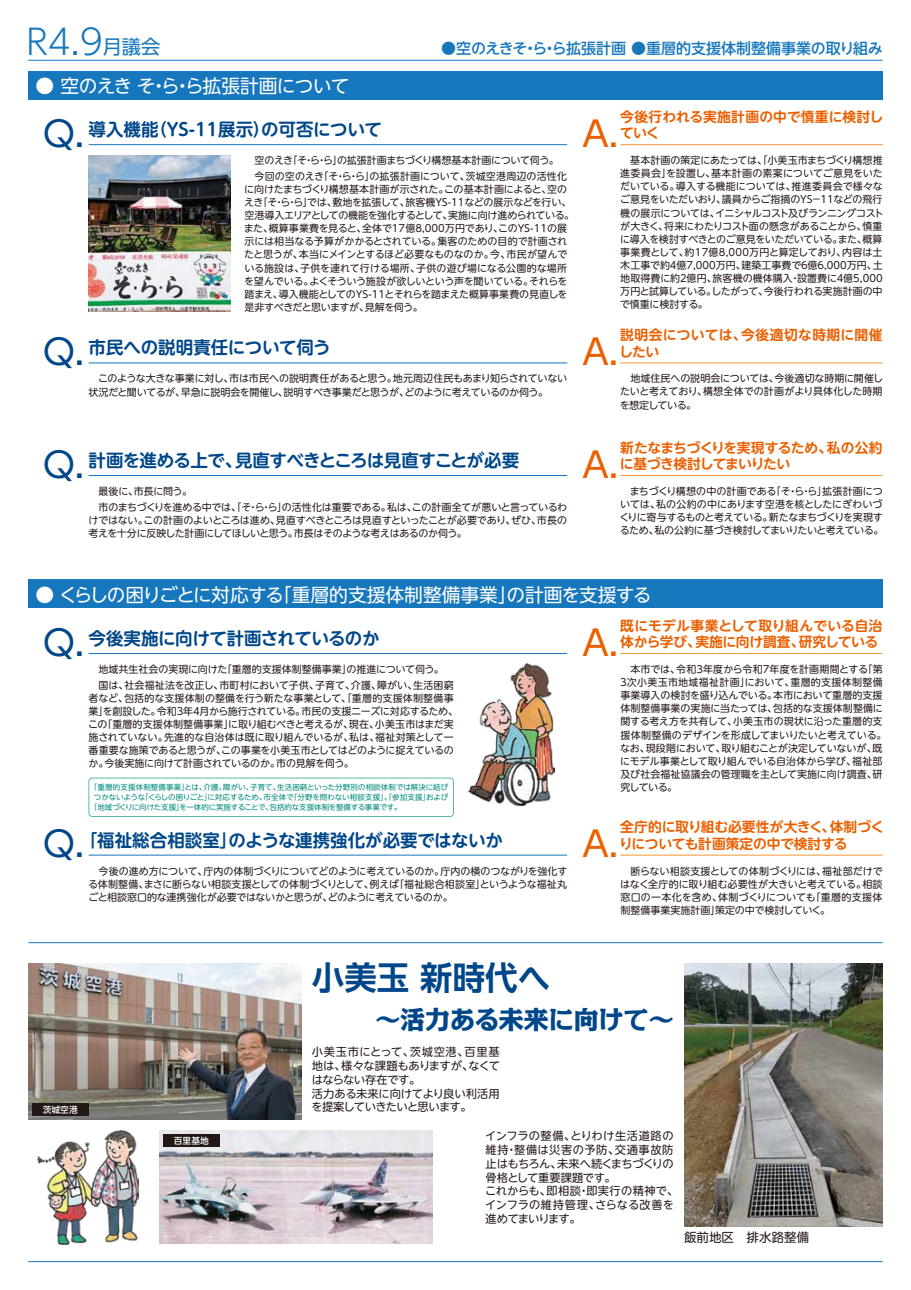
<style>
.page{position:relative;width:911px;height:1290px;background:#fff}
.page>*{position:absolute;margin:0;border:0;box-sizing:border-box;transform-origin:0 0}
.t1{font:35px "UD Shin Go NT Pro";color:#ea6000}
.t2{font:300 35px "UD Shin Go NT Pro";color:#1677bd}
.t3{font:35px "UD Shin Go NT Pro";color:#00478a}
.t4{font:700 32.5px "UD Shin Go NT Pro De";color:#00478a}
.t5{font:800 25px "Kakumin Pro";color:#00478a}
.t6{font:18.75px "UD Shin Go NT Pro";letter-spacing:-.015em;color:#fff}
.t7{font:18.75px "UD Shin Go NT Pro";letter-spacing:-.035em;color:#fff}
.t8{font:700 17.5px "UD Shin M Go Pro De";color:#00478a}
.t9{font:700 17.5px "UD Shin M Go Pro De";letter-spacing:-.02em;color:#00478a}
.t10{font:700 17.5px "UD Shin M Go Pro De";letter-spacing:-.04em;color:#00478a}
.t11{font:500 15px "UD Shin Go NT Pro";color:#1677bd}
.t12{font:700 13.75px "UD Shin M Go Pro De";letter-spacing:-.005em;color:#ea6000}
.t13{font:700 13.75px/16.2px "UD Shin M Go Pro De";letter-spacing:.015em;color:#ea6000}
.t14{font:700 13.75px "UD Shin M Go Pro De";letter-spacing:-.025em;color:#ea6000}
.t15{font:700 13.75px "UD Shin M Go Pro De";letter-spacing:.02em;color:#ea6000}
.t16{font:700 13.75px "UD Shin M Go Pro De";letter-spacing:-.05em;color:#ea6000}
.t17{font:12.5px "UD Shin M Go Pro";color:#231815}
.t18{font:11.25px/13.8px "UD Shin M Go Pro";letter-spacing:-.01em;color:#231815}
.t19{font:10px/13.1px "UD Shin M Go Pro";letter-spacing:-.02em;color:#231815}
.t20{font:10px/15.6px "UD Shin M Go Pro";color:#231815}
.t21{font:10px/13.1px "UD Shin M Go Pro";letter-spacing:-.04em;color:#231815}
.t22{font:500 8.75px "UD Shin M Go Pro";color:#fff}
.t23{font:7.5px "UD Shin M Go Pro";letter-spacing:-.005em;color:#008b7d}
.t24{font:7.5px "UD Shin M Go Pro";letter-spacing:.015em;color:#008b7d}
.t25{font:7.5px "UD Shin M Go Pro";letter-spacing:-.025em;color:#008b7d}
.s1{font-weight:400;font-size:19.25px}
.s2{font-family:"UD Shin Go NT Pro";font-weight:400;font-size:35px}
</style>
<div class="page">
<img style="left:28px;top:964px;width:273px;height:156px">
<img style="left:159px;top:1130px;width:273px;height:114px">
<img style="left:89px;top:155px;width:141px;height:156px">
<img style="left:684px;top:964px;width:198px;height:262px">
<div style="left:28px;top:580px;width:854px;height:28px;background:#1677bd"></div>
<hr style="left:89px;top:362px;width:478px;height:1px;background:#1677bd">
<hr style="left:620px;top:362px;width:262px;height:1px;background:#f29739">
<hr style="left:89px;top:475px;width:478px;height:1px;background:#1677bd">
<hr style="left:620px;top:475px;width:262px;height:1px;background:#f29739">
<hr style="left:89px;top:653px;width:478px;height:1px;background:#1677bd">
<hr style="left:620px;top:653px;width:262px;height:1px;background:#f29739">
<hr style="left:89px;top:855px;width:478px;height:1px;background:#1677bd">
<hr style="left:620px;top:855px;width:262px;height:1px;background:#f29739">
<hr style="left:28px;top:942px;width:854px;height:1px;background:#1677bd">
<hr style="left:28px;top:1261px;width:854px;height:1px;background:#1677bd">
<hr style="left:28px;top:60px;width:854px;height:1px;background:#1677bd">
<hr style="left:89px;top:144px;width:478px;height:1px;background:#1677bd">
<hr style="left:620px;top:144px;width:262px;height:1px;background:#f29739">
<div style="left:28px;top:71px;width:854px;height:28px;background:#1677bd"></div>
<div style="left:32px;top:1103px;width:57px;height:13px;background:#231815"></div>
<div style="left:163px;top:1134px;width:57px;height:13px;background:#231815"></div>
<img style="left:38px;top:1130px;width:101px;height:114px">
<img style="left:468px;top:664px;width:86px;height:142px">
<svg style="left:89px;top:778px;width:365px;height:39px"></svg>
<h1 class="t2" style="left:26px;top:14px;width:135px">R4.9<span class="s1">月議会</span></h1>
<h3 class="t7" style="left:35px;top:71px;width:315px">● 空のえき そ・ら・ら拡張計画について</h3>
<h3 class="t11" style="left:441px;top:36px;width:443px">●空のえきそ・ら・ら拡張計画 ●重層的支援体制整備事業の取り組み</h3>
<h3 class="t13" style="left:620px;top:108px;width:265px">今後行われる実施計画の中で慎重に検討していく</h3>
<h1 class="t3" style="left:43px;top:105px;width:43px">Q.</h1>
<h1 class="t1" style="left:582px;top:105px;width:37px">A.</h1>
<h3 class="t8" style="left:89px;top:115px;width:295px">導入機能（YS-11展示）の可否について</h3>
<p class="t20" style="left:254px;top:152px;width:314px">空のえき「そ・ら・ら」の拡張計画まちづくり構想基本計画について伺う。今回の空のえき「そ・ら・ら」の拡張計画について、茨城空港周辺の活性化</p>
<p class="t19" style="left:244px;top:182px;width:332px">に向けたまちづくり構想基本計画が示された。この基本計画によると、空のえき「そ・ら・ら」では、敷地を拡張して、旅客機ＹＳ-11などの展示などを行い、空港導入エリアとしての機能を強化するとして、実施に向け進められている。また、概算事業費を見ると、全体で17億8,000万円であり、このＹＳ-11の展示には相当なる予算がかかるとされている。集客のための目的で計画されたと思うが、本当にメインとするほど必要なものなのか。今、市民が望んでいる施設は、子供を連れて行ける場所、子供の遊び場になる公園的な場所を望んでいる。よくそういう施設が欲しいという声を聞いている。それらを踏まえ、導入機能としてのＹＳ-11とそれらを踏まえた概算事業費の見直しを是非すべきだと思いますが、見解を伺う。</p>
<p class="t19" style="left:620px;top:153px;width:265px;text-align:justify;text-indent:10px">基本計画の策定にあたっては、「小美玉市まちづくり構想推進委員会」を設置し、基本計画の素案についてご意見をいただいている。導入する機能については、推進委員会で様々なご意見をいただいおり、議員からご指摘のＹＳ－11などの飛行機の展示については、イニシャルコスト及びランニングコストが大きく、将来にわたりコスト面の懸念があることから、慎重に導入を検討すべきとのご意見をいただいている。また、概算事業費として、約17億8,000万円と算定しており、内容は土木工事で約４億7,000万円、建築工事費で６億6,000万円、土地取得費に約２億円、旅客機の機体購入・設置費に４億5,000万円と試算している。したがって、今後行われる実施計画の中で慎重に検討する。</p>
<h3 class="t15" style="left:620px;top:324px;width:264px">説明会については、今後適切な時期に開催</h3>
<h3 class="t9" style="left:43px;top:333px;width:289px"><span class="s2">Q.</span> 市民への説明責任について伺う</h3>
<h1 class="t1" style="left:582px;top:323px;width:37px">A.</h1>
<h3 class="t12" style="left:619px;top:340px;width:41px">したい</h3>
<p class="t19" style="left:89px;top:371px;width:480px;text-indent:9px">このような大きな事業に対し、市は市民への説明責任があると思う。地元周辺住民もあまり知らされていない状況だと聞いてるが、早急に説明会を開催し、説明すべき事業だと思うが、どのように考えているのか伺う。</p>
<p class="t19" style="left:620px;top:371px;width:265px;text-align:justify;text-indent:11px">地域住民への説明会については、今後適切な時期に開催したいと考えており、構想全体での計画がより具体化した時期を想定している。</p>
<h3 class="t12" style="left:620px;top:436px;width:264px">新たなまちづくりを実現するため、私の公約</h3>
<h3 class="t10" style="left:43px;top:446px;width:477px"><span class="s2">Q.</span> 計画を進める上で、見直すべきところは見直すことが必要</h3>
<h1 class="t1" style="left:582px;top:436px;width:37px">A.</h1>
<h3 class="t16" style="left:620px;top:453px;width:172px">に基づき検討してまいりたい</h3>
<p class="t19" style="left:99px;top:483px;width:470px;line-height:15.6px">最後に、市長に問う。<br>市のまちづくりを進める中では、「そ・ら・ら」の活性化は重要である。私は、この計画全てが悪いと言っているわ</p>
<p class="t21" style="left:88px;top:513px;width:480px">けではない。この計画のよいところは進め、見直すべきところは見直すといったことが必要であり、ぜひ、市長の考えを十分に反映した計画にしてほしいと思う。市長はそのような考えはあるのか伺う。</p>
<p class="t19" style="left:619px;top:484px;width:265px;text-align:justify;text-indent:10px">まちづくり構想の中の計画である「そ・ら・ら」拡張計画については、私の公約の中にあります空港を核としたにぎわいづくりに寄与するものと考えている。新たなまちづくりを実現するため、私の公約に基づき検討してまいりたいと考えている。</p>
<h3 class="t6" style="left:35px;top:580px;width:618px">● くらしの困りごとに対応する「重層的支援体制整備事業」の計画を支援する</h3>
<h3 class="t13" style="left:620px;top:617px;width:264px">既にモデル事業として取り組んでいる自治</h3>
<h3 class="t9" style="left:43px;top:624px;width:338px"><span class="s2">Q.</span> 今後実施に向けて計画されているのか</h3>
<h1 class="t1" style="left:582px;top:614px;width:37px">A.</h1>
<h3 class="t14" style="left:620px;top:631px;width:259px">体から学び、実施に向け調査、研究している</h3>
<p class="t20" style="left:99px;top:661px;width:356px">地域共生社会の実現に向けた「重層的支援体制整備事業」の推進について伺う。国は、社会福祉法を改正し、市町村において子供、子育て、介護、障がい、生活困窮</p>
<p class="t19" style="left:88px;top:691px;width:371px">者など、包括的な支援体制の整備を行う新たな事業として、「重層的支援体制整備事業」を創設した。令和３年４月から施行されている。市民の支援ニーズに対応するため、この「重層的支援体制整備事業」に取り組むべきと考えるが、現在、小美玉市はまだ実施されていない。先進的な自治体は既に取り組んでいるが、私は、福祉対策として一番重要な施策であると思うが、この事業を小美玉市としてはどのように捉えているのか。今後実施に向けて計画されているのか。市の見解を伺う。</p>
<p class="t24" style="left:90px;top:781px;width:360px">「重層的支援体制整備事業」とは、介護、障がい、子育て、生活困窮といった分野別の相談体制では解決に結び</p>
<p class="t23" style="left:94px;top:791px;width:356px">つかないような「くらしの困りごと」に対応するため、市全体で「分野を問わない相談支援」、「参加支援」および</p>
<p class="t25" style="left:90px;top:801px;width:313px">「地域づくりに向けた支援」を一体的に実施することで、包括的な支援体制を整備する事業です。</p>
<p class="t19" style="left:618px;top:662px;width:269px;text-indent:12px">本市では、令和３年度から令和７年度を計画期間とする「第<br>３次小美玉市地域福祉計画」において、重層的支援体制整備事業導入の検討を盛り込んでいる。本市において重層的支援体制整備事業の実施に当たっては、包括的な支援体制整備に関する考え方を共有して、小美玉市の現状に沿った重層的支援体制整備のデザインを形成してまいりたいと考えている。なお、現段階において、取り組むことが決定していないが、既にモデル事業として取り組んでいる自治体から学び、福祉部及び社会福祉協議会の管理職を主として実施に向け調査、研究している。</p>
<h3 class="t12" style="left:620px;top:816px;width:265px">全庁的に取り組む必要性が大きく、体制づく</h3>
<h3 class="t8" style="left:43px;top:825px;width:461px"><span class="s2">Q.</span>「福祉総合相談室」のような連携強化が必要ではないか</h3>
<h1 class="t1" style="left:582px;top:815px;width:37px">A.</h1>
<h3 class="t12" style="left:619px;top:832px;width:230px">りについても計画策定の中で検討する</h3>
<p class="t19" style="left:88px;top:864px;width:481px;text-align:justify;text-indent:10px">今後の進め方について、庁内の体制づくりについてどのように考えているのか。庁内の横のつながりを強化する体制整備、まさに断らない相談支援としての体制づくりとして、例えば「福祉総合相談室」というような福祉丸ごと相談窓口的な連携強化が必要ではないかと思うが、どのように考えているのか。</p>
<p class="t19" style="left:620px;top:864px;width:264px;text-align:justify;text-indent:10px">断らない相談支援としての体制づくりには、福祉部だけではなく全庁的に取り組む必要性が大きいと考えている。相談窓口の一本化を含め、体制づくりについても「重層的支援体制整備事業実施計画」策定の中で検討していく。</p>
<h2 class="t4" style="left:312px;top:951px;width:240px">小美玉新時代へ</h2>
<p class="t22" style="left:43px;top:1102px;width:36px">茨城空港</p>
<p class="t22" style="left:174px;top:1133px;width:36px">百里基地</p>
<h3 class="t5" style="left:375px;top:999px;width:300px">～活力ある未来に向けて～</h3>
<p class="t18" style="left:311px;top:1044px;width:190px">小美玉市にとって、茨城空港、百里基地は、様々な課題もありますが、なくてはならない存在です。<br>活力ある未来に向けてより良い利活用を提案していきたいと思います。</p>
<p class="t18" style="left:485px;top:1128px;width:195px">インフラの整備、とりわけ生活道路の維持・整備は災害の予防、交通事故防止はもちろん、未来へ続くまちづくりの骨格として重要課題です。<br>これからも、即相談・即実行の精神で、インフラの維持管理、さらなる改善を進めてまいります。</p>
<p class="t17" style="left:684px;top:1227px;width:126px">飯前地区　排水路整備</p>
</div>
